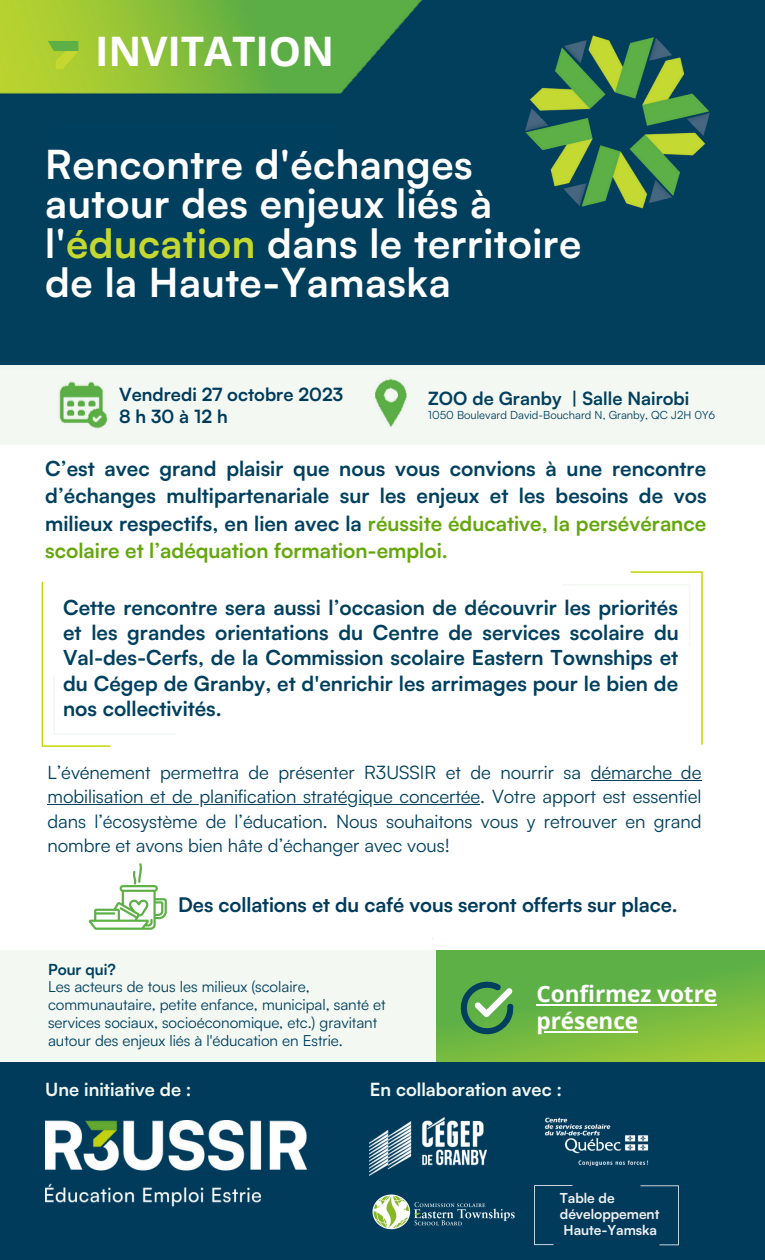
<style>
.page{position:relative;width:765px;height:1260px;background:#fff}
.page>*{position:absolute;margin:0;border:0;box-sizing:border-box;transform-origin:0 0}
.t1{font:700 40.75px "Open Sans";letter-spacing:-.005em;color:#fff}
.t2{font:700 40px/39.4px "Satoshi";letter-spacing:.015em;color:#fff}
.t3{font:700 22.62px/27.2px "Open Sans";letter-spacing:-.005em;color:#fff}
.t4{font:700 20.62px/25.2px "Satoshi";color:#00405e;text-align:justify}
.t5{font:700 20.12px "Satoshi";letter-spacing:-.005em;color:#003b5c}
.t6{font:18.5px/24.4px "Satoshi";letter-spacing:-.005em;color:#00405e;text-align:justify}
.t7{font:700 18.12px "Satoshi";color:#f3f8f3}
.t8{font:700 18.12px "Satoshi";color:#00405e}
.t9{font:700 18.12px "Satoshi";color:#003b5c}
.t10{font:700 18.12px "Satoshi";letter-spacing:.27em;color:#003b5c}
.t11{font:15.25px/17.8px "Satoshi";letter-spacing:-.005em;color:#00405e}
.t12{font:700 15.25px "Satoshi";letter-spacing:-.005em;color:#00405e}
.t13{font:700 13.75px/16px "Satoshi";letter-spacing:-.005em;color:#f0f0f2}
.t14{font:11.25px "Satoshi";color:#00405e}
.s1{color:#c4d82f}
.s2{color:#64a70b}
</style>
<div class="page">
<img style="left:0;top:0;width:765px;height:365px">
<div style="left:0;top:950px;width:765px;height:115px;background:#f3f8f3"></div>
<svg style="left:436px;top:950px;width:329px;height:113px;background:#6db642"></svg>
<div style="left:0;top:1063px;width:765px;height:197px;background:#003b5c"></div>
<svg style="left:460px;top:981px;width:53px;height:54px;background:#569a5f"></svg>
<div style="left:51px;top:125px;width:284px;height:114px;background:#00405e"></div>
<div style="left:0;top:365px;width:765px;height:79px;background:#f3f8f2"></div>
<svg style="left:42px;top:582px;width:69px;height:165px"></svg>
<svg style="left:563px;top:571px;width:140px;height:174px"></svg>
<svg style="left:48px;top:41px;width:30px;height:28px"></svg>
<img style="left:516px;top:26px;width:203px;height:192px">
<svg style="left:89px;top:863px;width:78px;height:67px"></svg>
<img style="left:45px;top:1120px;width:262px;height:87px">
<img style="left:370px;top:1118px;width:117px;height:58px">
<img style="left:544px;top:1117px;width:105px;height:49px">
<svg style="left:534px;top:1185px;width:145px;height:60px"></svg>
<hr style="left:537px;top:1004px;width:180px;height:2px;background:#fff">
<hr style="left:537px;top:1031px;width:101px;height:2px;background:#fff">
<hr style="left:591px;top:780px;width:110px;height:1px;background:#00405e">
<hr style="left:47px;top:804px;width:433px;height:1px;background:#00405e">
<img style="left:372px;top:1194px;width:143px;height:36px">
<p class="t1" style="left:95px;top:23px;width:241px">INVITATION</p>
<p class="t2" style="left:45px;top:144px;width:429px">Rencontre d'échanges</p>
<p class="t2" style="left:45px;top:183px;width:538px">autour des enjeux liés à l'<span class="s1">éducation</span> dans le territoire</p>
<p class="t2" style="left:45px;top:262px;width:407px">de la Haute-Yamaska</p>
<p class="t9" style="left:119px;top:383px;width:226px">Vendredi 27 octobre 2023</p>
<p class="t10" style="left:119px;top:404px;width:110px">8h30à12h</p>
<p class="t8" style="left:428px;top:387px;width:263px">ZOO de Granby | Salle Nairobi</p>
<p class="t14" style="left:428px;top:408px;width:289px">1050 Boulevard David-Bouchard N, Granby, QC J2H 0Y6</p>
<p class="t4" style="left:45px;top:455px;width:663px;line-height:27.2px">C’est avec grand plaisir que nous vous convions à une rencontre d’échanges multipartenariale sur les enjeux et les besoins de vos milieux respectifs, en lien avec la <span class="s2">réussite éducative, la persévérance scolaire et l’adéquation formation-emploi.</span></p>
<p class="t4" style="left:63px;top:594px;width:617px">Cette rencontre sera aussi l’occasion de découvrir les priorités et les grandes orientations du Centre de services scolaire du Val-des-Cerfs, de la Commission scolaire Eastern Townships et du Cégep de Granby, et d'enrichir les arrimages pour le bien de nos collectivités.</p>
<p class="t6" style="left:47px;top:760px;width:656px">L’événement permettra de présenter R3USSIR et de nourrir sa démarche de mobilisation et de planification stratégique concertée. Votre apport est essentiel dans l’écosystème de l’éducation. Nous souhaitons vous y retrouver en grand nombre et avons bien hâte d’échanger avec vous!</p>
<p class="t5" style="left:178px;top:892px;width:501px">Des collations et du café vous seront offerts sur place.</p>
<p class="t12" style="left:48px;top:959px;width:69px">Pour qui?</p>
<p class="t11" style="left:48px;top:978px;width:339px">Les acteurs de tous les milieux (scolaire, communautaire, petite enfance, municipal, santé et services sociaux, socioéconomique, etc.) gravitant autour des enjeux liés à l'éducation en Estrie.</p>
<p class="t3" style="left:537px;top:979px;width:182px">Confirmez votre présence</p>
<p class="t7" style="left:45px;top:1078px;width:148px">Une initiative de :</p>
<p class="t7" style="left:370px;top:1078px;width:194px">En collaboration avec :</p>
<p class="t13" style="left:560px;top:1190px;width:101px">Table de développement<br>Haute-Yamska</p>
</div>
